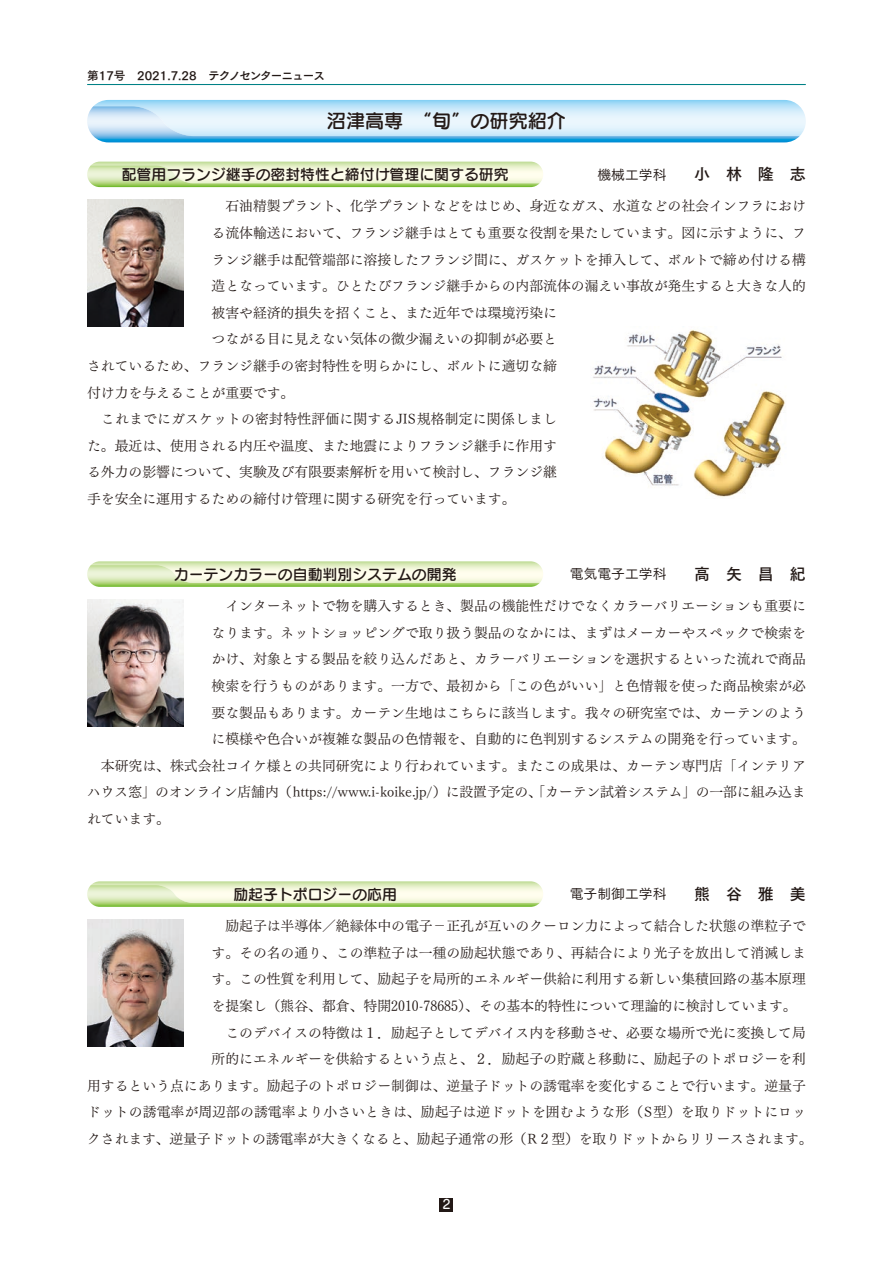
<style>
.page{position:relative;width:893px;height:1263px;background:#fff}
.page>*{position:absolute;margin:0;border:0;box-sizing:border-box;transform-origin:0 0}
.t1{font:19.2px "Seurat Pro DB";color:#231916}
.t2{font:15.9px "Tsuku Go Pro B";letter-spacing:1em;color:#231916}
.t3{font:14.85px "Seurat Pro DB";color:#231916}
.t4{font:13.8px "Tsuku Min Pr 6 R";color:#231916}
.t5{font:13.8px "Tsuku Go Pr 5 M";color:#231916}
.t6{font:12.75px "Seurat Pro DB";color:#fff}
.t7{font:11.7px "Tsuku Go Pro B";letter-spacing:-.09em;color:#231916}
</style>
<div class="page">
<hr style="left:87px;top:84px;width:719px;height:1px;background:#008186">
<div style="left:440px;top:1197px;width:13px;height:14px;background:#231916"></div>
<svg style="left:87px;top:100px;width:719px;height:42px"></svg>
<img style="left:87px;top:199px;width:97px;height:128px">
<img style="left:87px;top:599px;width:97px;height:128px">
<img style="left:87px;top:919px;width:97px;height:128px">
<svg style="left:87px;top:162px;width:456px;height:25px"></svg>
<svg style="left:87px;top:561px;width:456px;height:26px"></svg>
<svg style="left:87px;top:881px;width:456px;height:26px"></svg>
<img style="left:593px;top:330px;width:193px;height:168px">
<p class="t7" style="left:87px;top:65px;width:240px">第17号　2021.7.28　テクノセンターニュース</p>
<h1 class="t1" style="left:327px;top:108px;width:241px">沼津高専　“旬”の研究紹介</h1>
<p class="t3" style="left:122px;top:164px;width:388px">配管用フランジ継手の密封特性と締付け管理に関する研究</p>
<p class="t5" style="left:597px;top:162px;width:71px">機械工学科</p>
<p class="t2" style="left:694px;top:161px;width:113px">小林隆志</p>
<p class="t4" style="left:225px;top:194px;width:582px">石油精製プラント、化学プラントなどをはじめ、身近なガス、水道などの社会インフラにおけ</p>
<p class="t4" style="left:212px;top:220px;width:596px">る流体輸送において、フランジ継手はとても重要な役割を果たしています。図に示すように、フ</p>
<p class="t4" style="left:212px;top:247px;width:596px">ランジ継手は配管端部に溶接したフランジ間に、ガスケットを挿入して、ボルトで締め付ける構</p>
<p class="t4" style="left:212px;top:274px;width:596px">造となっています。ひとたびフランジ継手からの内部流体の漏えい事故が発生すると大きな人的</p>
<p class="t4" style="left:212px;top:300px;width:347px">被害や経済的損失を招くこと、また近年では環境汚染に</p>
<p class="t4" style="left:212px;top:327px;width:347px">つながる目に見えない気体の微少漏えいの抑制が必要と</p>
<p class="t4" style="left:87px;top:353px;width:471px">されているため、フランジ継手の密封特性を明らかにし、ボルトに適切な締</p>
<p class="t4" style="left:87px;top:380px;width:209px">付け力を与えることが重要です。</p>
<p class="t4" style="left:101px;top:406px;width:457px">これまでにガスケットの密封特性評価に関するJIS規格制定に関係しまし</p>
<p class="t4" style="left:87px;top:433px;width:471px">た。最近は、使用される内圧や温度、また地震によりフランジ継手に作用す</p>
<p class="t4" style="left:87px;top:460px;width:471px">る外力の影響について、実験及び有限要素解析を用いて検討し、フランジ継</p>
<p class="t4" style="left:87px;top:486px;width:430px">手を安全に運用するための締付け管理に関する研究を行っています。</p>
<p class="t3" style="left:174px;top:564px;width:284px">カーテンカラーの自動判別システムの開発</p>
<p class="t5" style="left:570px;top:562px;width:98px">電気電子工学科</p>
<p class="t2" style="left:694px;top:560px;width:113px">高矢昌紀</p>
<p class="t4" style="left:225px;top:594px;width:582px">インターネットで物を購入するとき、製品の機能性だけでなくカラーバリエーションも重要に</p>
<p class="t4" style="left:212px;top:620px;width:596px">なります。ネットショッピングで取り扱う製品のなかには、まずはメーカーやスペックで検索を</p>
<p class="t4" style="left:212px;top:647px;width:596px">かけ、対象とする製品を絞り込んだあと、カラーバリエーションを選択するといった流れで商品</p>
<p class="t4" style="left:212px;top:673px;width:596px">検索を行うものがあります。一方で、最初から「この色がいい」と色情報を使った商品検索が必</p>
<p class="t4" style="left:212px;top:700px;width:596px">要な製品もあります。カーテン生地はこちらに該当します。我々の研究室では、カーテンのよう</p>
<p class="t4" style="left:212px;top:726px;width:596px">に模様や色合いが複雑な製品の色情報を、自動的に色判別するシステムの開発を行っています。</p>
<p class="t4" style="left:101px;top:753px;width:706px">本研究は、株式会社コイケ様との共同研究により行われています。またこの成果は、カーテン専門店「インテリア</p>
<p class="t4" style="left:87px;top:780px;width:720px">ハウス窓」のオンライン店舗内（https://www.i-koike.jp/）に設置予定の、「カーテン試着システム」の一部に組み込ま</p>
<p class="t4" style="left:87px;top:806px;width:84px">れています。</p>
<p class="t3" style="left:233px;top:884px;width:165px">励起子トポロジーの応用</p>
<p class="t5" style="left:570px;top:882px;width:98px">電子制御工学科</p>
<p class="t2" style="left:694px;top:880px;width:113px">熊谷雅美</p>
<p class="t4" style="left:225px;top:914px;width:582px">励起子は半導体／絶縁体中の電子－正孔が互いのクーロン力によって結合した状態の準粒子で</p>
<p class="t4" style="left:212px;top:940px;width:596px">す。その名の通り、この準粒子は一種の励起状態であり、再結合により光子を放出して消滅しま</p>
<p class="t4" style="left:212px;top:967px;width:596px">す。この性質を利用して、励起子を局所的エネルギー供給に利用する新しい集積回路の基本原理</p>
<p class="t4" style="left:212px;top:993px;width:587px">を提案し（熊谷、都倉、特開2010-78685）、その基本的特性について理論的に検討しています。</p>
<p class="t4" style="left:225px;top:1020px;width:582px">このデバイスの特徴は１．励起子としてデバイス内を移動させ、必要な場所で光に変換して局</p>
<p class="t4" style="left:212px;top:1046px;width:596px">所的にエネルギーを供給するという点と、２．励起子の貯蔵と移動に、励起子のトポロジーを利</p>
<p class="t4" style="left:87px;top:1073px;width:720px">用するという点にあります。励起子のトポロジー制御は、逆量子ドットの誘電率を変化することで行います。逆量子</p>
<p class="t4" style="left:87px;top:1100px;width:720px">ドットの誘電率が周辺部の誘電率より小さいときは、励起子は逆ドットを囲むような形（S型）を取りドットにロッ</p>
<p class="t4" style="left:87px;top:1126px;width:727px">クされます、逆量子ドットの誘電率が大きくなると、励起子通常の形（R２型）を取りドットからリリースされます。</p>
<p class="t6" style="left:442px;top:1196px;width:10px">2</p>
</div>
